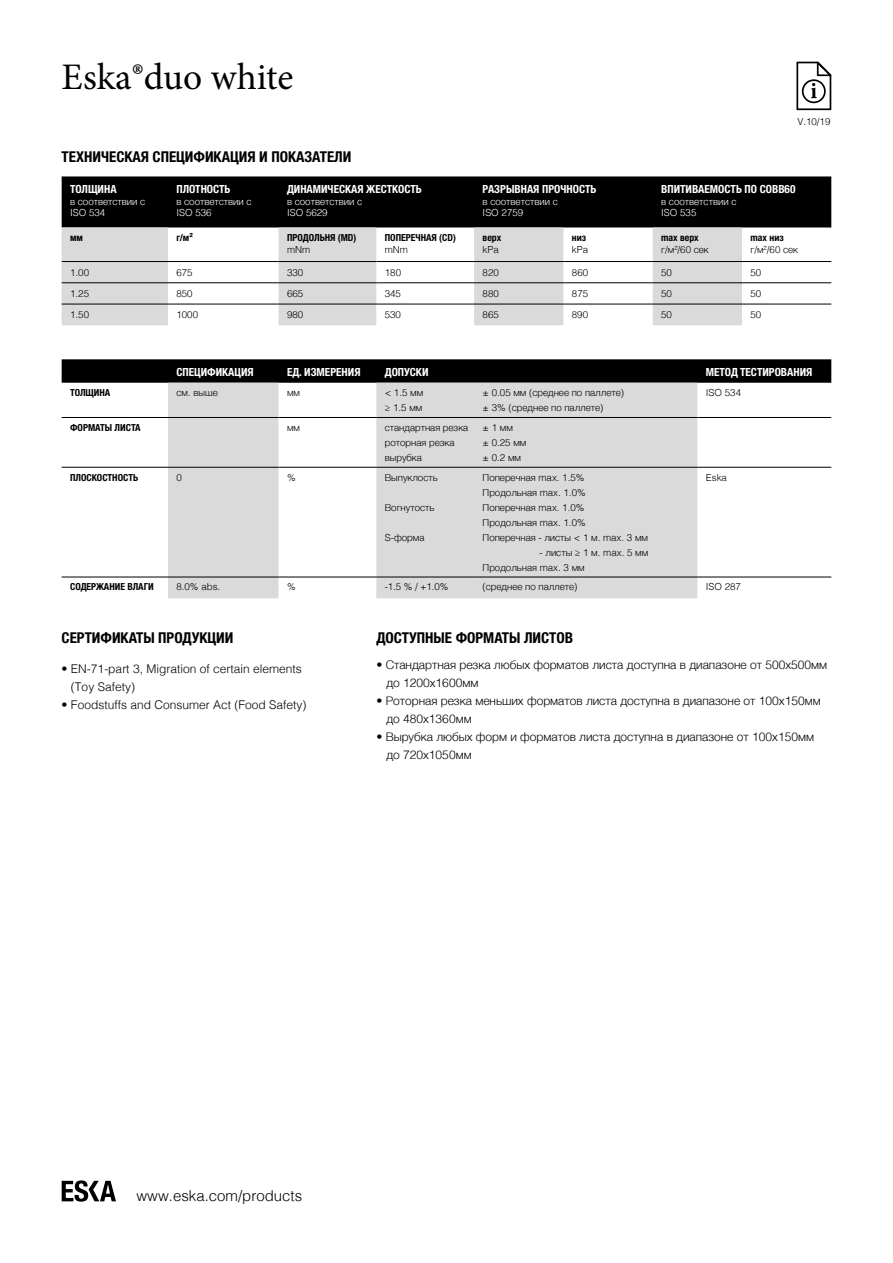
<style>
.page{position:relative;width:893px;height:1263px;background:#fff}
.page>*{position:absolute;margin:0;border:0;box-sizing:border-box;transform-origin:0 0}
.t1{font:37.5px "Minion Pro";color:#000}
.t2{font:700 condensed 15px "Helvetica Neue LTW1 G";color:#000}
.t3{font:300 15px "Helvetica";color:#000}
.t4{font:300 12px/18px "Helvetica";color:#000}
.t5{font:700 condensed 11.25px "Helvetica Neue LTW1 G";color:#fff}
.t6{font:300 9.75px/15px "Helvetica";color:#000}
.t7{font:300 9.75px/11.7px "Helvetica";color:#fff}
.t8{font:700 condensed 9.75px "Helvetica Neue LTW1 G";color:#000}
</style>
<div class="page">
<div style="left:62px;top:176px;width:769px;height:51px;background:#000"></div>
<svg style="left:62px;top:227px;width:680px;height:98px;fill:#dadada"></svg>
<hr style="left:62px;top:261px;width:106px;height:1px;background:#000">
<hr style="left:168px;top:261px;width:111px;height:1px;background:#000">
<hr style="left:279px;top:261px;width:97px;height:1px;background:#000">
<hr style="left:376px;top:261px;width:98px;height:1px;background:#000">
<hr style="left:474px;top:261px;width:89px;height:1px;background:#000">
<hr style="left:563px;top:261px;width:90px;height:1px;background:#000">
<hr style="left:653px;top:261px;width:89px;height:1px;background:#000">
<hr style="left:742px;top:261px;width:89px;height:1px;background:#000">
<hr style="left:62px;top:283px;width:106px;height:1px;background:#000">
<hr style="left:168px;top:283px;width:111px;height:1px;background:#000">
<hr style="left:279px;top:283px;width:97px;height:1px;background:#000">
<hr style="left:376px;top:283px;width:98px;height:1px;background:#000">
<hr style="left:474px;top:283px;width:89px;height:1px;background:#000">
<hr style="left:563px;top:283px;width:90px;height:1px;background:#000">
<hr style="left:653px;top:283px;width:89px;height:1px;background:#000">
<hr style="left:742px;top:283px;width:89px;height:1px;background:#000">
<hr style="left:62px;top:304px;width:106px;height:1px;background:#000">
<hr style="left:168px;top:304px;width:111px;height:1px;background:#000">
<hr style="left:279px;top:304px;width:97px;height:1px;background:#000">
<hr style="left:376px;top:304px;width:98px;height:1px;background:#000">
<hr style="left:474px;top:304px;width:89px;height:1px;background:#000">
<hr style="left:563px;top:304px;width:90px;height:1px;background:#000">
<hr style="left:653px;top:304px;width:89px;height:1px;background:#000">
<hr style="left:742px;top:304px;width:89px;height:1px;background:#000">
<svg style="left:62px;top:359px;width:769px;height:24px;background:#070707"></svg>
<svg style="left:168px;top:383px;width:529px;height:215px;fill:#dadada"></svg>
<hr style="left:62px;top:417px;width:106px;height:1px;background:#000">
<hr style="left:168px;top:417px;width:111px;height:1px;background:#000">
<hr style="left:279px;top:417px;width:97px;height:1px;background:#000">
<hr style="left:376px;top:417px;width:98px;height:1px;background:#000">
<hr style="left:474px;top:417px;width:223px;height:1px;background:#000">
<hr style="left:697px;top:417px;width:134px;height:1px;background:#000">
<hr style="left:62px;top:467px;width:106px;height:1px;background:#000">
<hr style="left:168px;top:467px;width:111px;height:1px;background:#000">
<hr style="left:279px;top:467px;width:97px;height:1px;background:#000">
<hr style="left:376px;top:467px;width:98px;height:1px;background:#000">
<hr style="left:474px;top:467px;width:223px;height:1px;background:#000">
<hr style="left:697px;top:467px;width:134px;height:1px;background:#000">
<hr style="left:62px;top:577px;width:106px;height:1px;background:#000">
<hr style="left:168px;top:577px;width:111px;height:1px;background:#000">
<hr style="left:279px;top:577px;width:97px;height:1px;background:#000">
<hr style="left:376px;top:577px;width:98px;height:1px;background:#000">
<hr style="left:474px;top:577px;width:223px;height:1px;background:#000">
<hr style="left:697px;top:577px;width:134px;height:1px;background:#000">
<svg style="left:796px;top:62px;width:35px;height:48px"></svg>
<svg style="left:62px;top:1180px;width:54px;height:22px"></svg>
<h1 class="t1" style="left:62px;top:52px;width:233px">Eska®duo white</h1>
<p class="t6" style="left:797px;top:113px;width:35px">V.10/19</p>
<h2 class="t2" style="left:62px;top:147px;width:291px">ТЕХНИЧЕСКАЯ СПЕЦИФИКАЦИЯ И ПОКАЗАТЕЛИ</h2>
<p class="t5" style="left:70px;top:182px;width:48px">ТОЛЩИНА</p>
<p class="t7" style="left:70px;top:195px;width:77px">в соответствии с<br>ISO 534</p>
<p class="t5" style="left:176px;top:182px;width:56px">ПЛОТНОСТЬ</p>
<p class="t7" style="left:176px;top:195px;width:77px">в соответствии с<br>ISO 536</p>
<p class="t5" style="left:287px;top:182px;width:136px">ДИНАМИЧЕСКАЯ ЖЕСТКОСТЬ</p>
<p class="t7" style="left:287px;top:195px;width:77px">в соответствии с<br>ISO 5629</p>
<p class="t5" style="left:483px;top:182px;width:115px">РАЗРЫВНАЯ ПРОЧНОСТЬ</p>
<p class="t7" style="left:483px;top:195px;width:77px">в соответствии с<br>ISO 2759</p>
<p class="t5" style="left:661px;top:182px;width:136px">ВПИТИВАЕМОСТЬ ПО СОВВ60</p>
<p class="t7" style="left:661px;top:195px;width:77px">в соответствии с<br>ISO 535</p>
<p class="t8" style="left:70px;top:232px;width:14px">мм</p>
<p class="t8" style="left:176px;top:232px;width:18px">г/м²</p>
<p class="t8" style="left:287px;top:232px;width:71px">ПРОДОЛЬНЯ (MD)</p>
<p class="t6" style="left:287px;top:241px;width:25px">mNm</p>
<p class="t8" style="left:385px;top:232px;width:73px">ПОПЕРЕЧНАЯ (CD)</p>
<p class="t6" style="left:385px;top:241px;width:25px">mNm</p>
<p class="t8" style="left:483px;top:232px;width:20px">верх</p>
<p class="t6" style="left:483px;top:241px;width:18px">kPa</p>
<p class="t8" style="left:572px;top:232px;width:16px">низ</p>
<p class="t6" style="left:572px;top:241px;width:18px">kPa</p>
<p class="t8" style="left:661px;top:232px;width:39px">max верх</p>
<p class="t6" style="left:661px;top:241px;width:49px">г/м²/60 сек</p>
<p class="t8" style="left:750px;top:232px;width:35px">max низ</p>
<p class="t6" style="left:750px;top:241px;width:49px">г/м²/60 сек</p>
<p class="t6" style="left:70px;top:264px;width:20px">1.00</p>
<p class="t6" style="left:176px;top:264px;width:18px">675</p>
<p class="t6" style="left:287px;top:264px;width:18px">330</p>
<p class="t6" style="left:385px;top:264px;width:18px">180</p>
<p class="t6" style="left:483px;top:264px;width:18px">820</p>
<p class="t6" style="left:572px;top:264px;width:18px">860</p>
<p class="t6" style="left:661px;top:264px;width:12px">50</p>
<p class="t6" style="left:750px;top:264px;width:12px">50</p>
<p class="t6" style="left:70px;top:285px;width:20px">1.25</p>
<p class="t6" style="left:176px;top:285px;width:18px">850</p>
<p class="t6" style="left:287px;top:285px;width:18px">665</p>
<p class="t6" style="left:385px;top:285px;width:18px">345</p>
<p class="t6" style="left:483px;top:285px;width:18px">880</p>
<p class="t6" style="left:572px;top:285px;width:18px">875</p>
<p class="t6" style="left:661px;top:285px;width:12px">50</p>
<p class="t6" style="left:750px;top:285px;width:12px">50</p>
<p class="t6" style="left:70px;top:306px;width:20px">1.50</p>
<p class="t6" style="left:176px;top:306px;width:23px">1000</p>
<p class="t6" style="left:287px;top:306px;width:18px">980</p>
<p class="t6" style="left:385px;top:306px;width:18px">530</p>
<p class="t6" style="left:483px;top:306px;width:18px">865</p>
<p class="t6" style="left:572px;top:306px;width:18px">890</p>
<p class="t6" style="left:661px;top:306px;width:12px">50</p>
<p class="t6" style="left:750px;top:306px;width:12px">50</p>
<p class="t5" style="left:176px;top:365px;width:79px">СПЕЦИФИКАЦИЯ</p>
<p class="t5" style="left:287px;top:365px;width:75px">ЕД. ИЗМЕРЕНИЯ</p>
<p class="t5" style="left:385px;top:365px;width:45px">ДОПУСКИ</p>
<p class="t5" style="left:706px;top:365px;width:108px">МЕТОД ТЕСТИРОВАНИЯ</p>
<p class="t8" style="left:70px;top:387px;width:42px">ТОЛЩИНА</p>
<p class="t6" style="left:176px;top:384px;width:43px">см. выше</p>
<p class="t6" style="left:287px;top:384px;width:15px">мм</p>
<p class="t6" style="left:385px;top:384px;width:40px">&lt; 1.5 мм ≥ 1.5 мм</p>
<p class="t6" style="left:483px;top:384px;width:143px">± 0.05 мм (среднее по паллете) ± 3% (среднее по паллете)</p>
<p class="t6" style="left:706px;top:384px;width:37px">ISO 534</p>
<p class="t8" style="left:70px;top:421px;width:72px">ФОРМАТЫ ЛИСТА</p>
<p class="t6" style="left:287px;top:419px;width:15px">мм</p>
<p class="t6" style="left:385px;top:419px;width:85px">стандартная резка роторная резка вырубка</p>
<p class="t6" style="left:483px;top:419px;width:45px">± 1 мм<br>± 0.25 мм ± 0.2 мм</p>
<p class="t8" style="left:70px;top:471px;width:69px">ПЛОСКОСТНОСТЬ</p>
<p class="t6" style="left:176px;top:469px;width:7px">0</p>
<p class="t6" style="left:287px;top:469px;width:10px">%</p>
<p class="t6" style="left:385px;top:469px;width:54px">Выпуклость</p>
<p class="t6" style="left:385px;top:499px;width:51px">Вогнутость</p>
<p class="t6" style="left:385px;top:529px;width:41px">S-форма</p>
<p class="t6" style="left:483px;top:469px;width:167px">Поперечная max. 1.5%<br>Продольная max. 1.0%<br>Поперечная max. 1.0%<br>Продольная max. 1.0%<br>Поперечная - листы &lt; 1 м. max. 3 мм</p>
<p class="t6" style="left:483px;top:544px;width:167px;text-indent:57px">- листы ≥ 1 м. max. 5 мм<br>Продольная max. 3 мм</p>
<p class="t6" style="left:706px;top:469px;width:23px">Eska</p>
<p class="t8" style="left:70px;top:581px;width:85px">СОДЕРЖАНИЕ ВЛАГИ</p>
<p class="t6" style="left:176px;top:579px;width:45px">8.0% abs.</p>
<p class="t6" style="left:287px;top:579px;width:10px">%</p>
<p class="t6" style="left:385px;top:579px;width:65px">-1.5 % / +1.0%</p>
<p class="t6" style="left:483px;top:579px;width:96px">(среднее по паллете)</p>
<p class="t6" style="left:706px;top:579px;width:37px">ISO 287</p>
<h2 class="t2" style="left:62px;top:628px;width:173px">СЕРТИФИКАТЫ ПРОДУКЦИИ</h2>
<p class="t4" style="left:71px;top:659px;width:232px;text-indent:-9px">• EN-71-part 3, Migration of certain elements (Toy Safety)</p>
<p class="t4" style="left:62px;top:695px;width:246px">• Foodstuffs and Consumer Act (Food Safety)</p>
<h2 class="t2" style="left:376px;top:628px;width:198px">ДОСТУПНЫЕ ФОРМАТЫ ЛИСТОВ</h2>
<p class="t4" style="left:386px;top:655px;width:442px;text-indent:-10px">• Стандартная резка любых форматов листа доступна в диапазоне от 500х500мм до 1200х1600мм</p>
<p class="t4" style="left:386px;top:691px;width:436px;text-indent:-10px">• Роторная резка меньших форматов листа доступна в диапазоне от 100х150мм до 480х1360мм</p>
<p class="t4" style="left:386px;top:727px;width:429px;text-indent:-10px">• Вырубка любых форм и форматов листа доступна в диапазоне от 100х150мм до 720х1050мм</p>
<h2 class="t3" style="left:136px;top:1183px;width:167px">www.eska.com/products</h2>
</div>
